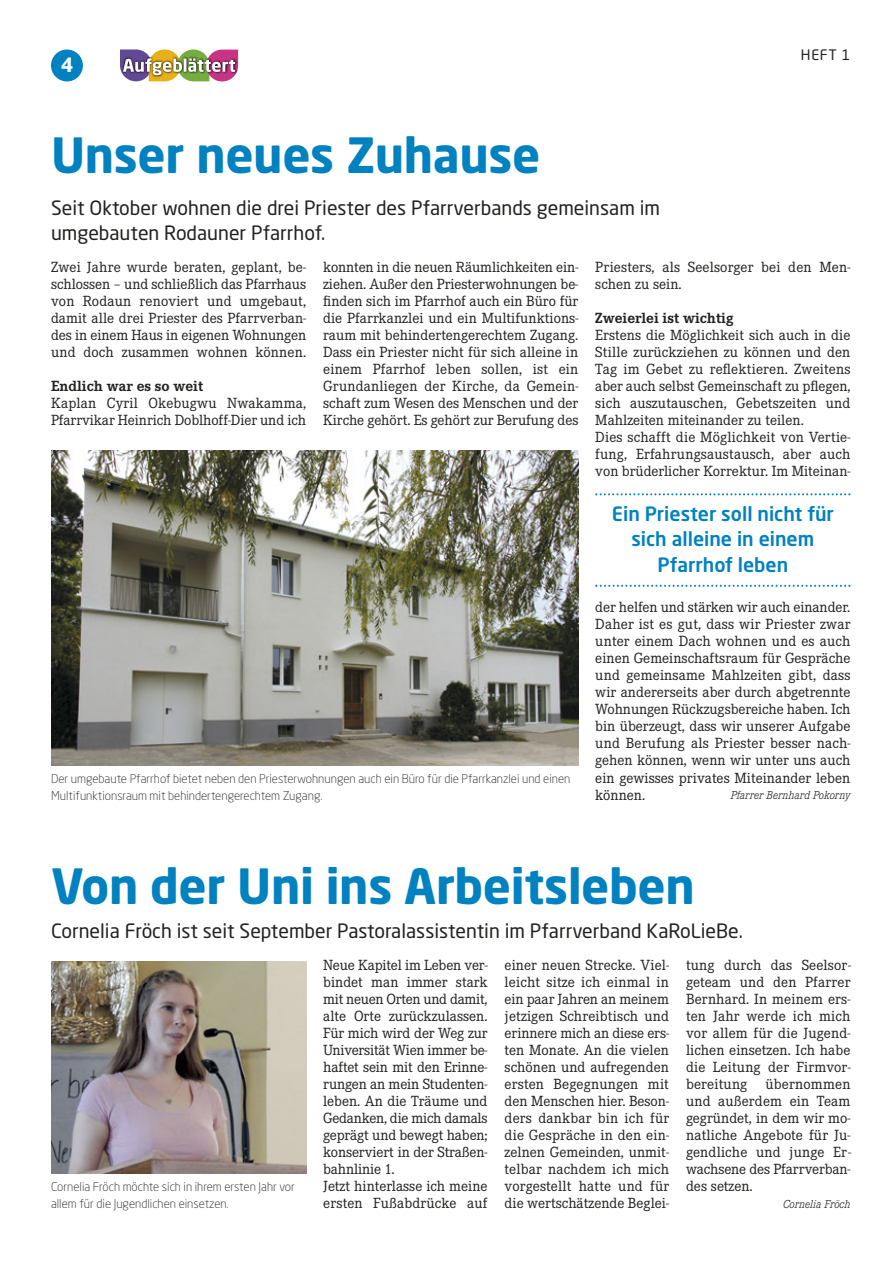
<style>
.page{position:relative;width:893px;height:1263px;background:#fff}
.page>*{position:absolute;margin:0;border:0;box-sizing:border-box;transform-origin:0 0}
.t1{font:700 48px "Neo Sans Pro";letter-spacing:-.005em;color:#0081c0}
.t2{font:19.5px/25.5px "Neo Sans Pro";color:#222221}
.t3{font:500 19.5px/25.5px "Neo Sans Pro";color:#0081c0;text-align:center}
.t4{font:700 19.5px "Neo Sans Pro";color:#fff}
.t5{font:15.3px/17px "Corporate E";color:#222221;text-align:justify}
.t6{font:700 15.3px "Corporate E";color:#222221}
.t7{font:14.25px "Neo Sans Pro";color:#222221}
.t8{font:300 12px/17px "Neo Sans Pro";color:#222221}
.t9{font:italic 300 12px "Corporate E";color:#222221}
</style>
<div class="page">
<div style="left:51px;top:50px;width:32px;height:31px;background:#0081c0;border-radius:50%"></div>
<img style="left:120px;top:49px;width:118px;height:32px">
<img style="left:51px;top:450px;width:527px;height:315px">
<img style="left:51px;top:961px;width:255px;height:213px">
<svg style="left:595px;top:493px;width:255px;height:2px"></svg>
<svg style="left:595px;top:585px;width:255px;height:2px"></svg>
<p class="t4" style="left:61px;top:57px;width:14px">4</p>
<h1 class="t1" style="left:51px;top:136px;width:491px">Unser neues Zuhause</h1>
<p class="t2" style="left:51px;top:197px;width:611px">Seit Oktober wohnen die drei Priester des Pfarrverbands gemeinsam im umgebauten Rodauner Pfarrhof.</p>
<p class="t7" style="left:801px;top:50px;width:51px">HEFT 1</p>
<p class="t5" style="left:51px;top:260px;width:257px">Zwei Jahre wurde beraten, geplant, be&shy;schlossen – und schließlich das Pfarrhaus von Rodaun renoviert und umgebaut, damit alle drei Priester des Pfarrverban&shy;des in einem Haus in eigenen Wohnungen und doch zusammen wohnen können.</p>
<p class="t6" style="left:51px;top:381px;width:154px">Endlich war es so weit</p>
<p class="t5" style="left:51px;top:396px;width:257px">Kaplan Cyril Okebugwu Nwakamma,<br>Pfarr vikar Heinrich Doblhoff-Dier und ich</p>
<p class="t5" style="left:323px;top:260px;width:257px">konnten in die neuen Räumlichkeiten ein&shy;ziehen. Außer den Priesterwohnungen be&shy;finden sich im Pfarrhof auch ein Büro für die Pfarrkanzlei und ein Multifunktions&shy;raum mit behindertengerechtem Zugang.<br>Dass ein Priester nicht für sich alleine in einem Pfarrhof leben sollen, ist ein Grundanliegen der Kirche, da Gemein&shy;schaft zum Wesen des Menschen und der Kirche gehört. Es gehört zur Berufung des</p>
<p class="t5" style="left:595px;top:260px;width:257px">Priesters, als Seelsorger bei den Men&shy;schen zu sein.</p>
<p class="t6" style="left:595px;top:313px;width:140px">Zweierlei ist wichtig</p>
<p class="t5" style="left:595px;top:328px;width:257px;text-align:left">Erstens die Möglichkeit sich auch in die Stille zurückziehen zu können und den Tag im Gebet zu reflektieren. Zweitens aber auch selbst Gemeinschaft zu pflegen, sich auszutauschen, Gebetszeiten und Mahlzeiten miteinander zu teilen.<br>Dies schafft die Möglichkeit von Vertie&shy;fung, Erfahrungsaustausch, aber auch von brüderlicher Korrektur. Im Miteinan-</p>
<p class="t3" style="left:612px;top:503px;width:224px">Ein Priester soll nicht für sich alleine in einem<br>Pfarrhof leben</p>
<p class="t8" style="left:51px;top:771px;width:521px">Der umgebaute Pfarrhof bietet neben den Priesterwohnungen auch ein Büro für die Pfarrkanzlei und einen<br>Multifunktionsraum mit behindertengerechtem Zugang.</p>
<p class="t5" style="left:595px;top:600px;width:257px">der helfen und stärken wir auch einander.<br>Daher ist es gut, dass wir Priester zwar unter einem Dach wohnen und es auch einen Gemeinschaftsraum für Gespräche und gemeinsame Mahlzeiten gibt, dass wir andererseits aber durch abgetrennte Wohnungen Rückzugsbereiche haben. Ich bin überzeugt, dass wir unserer Aufgabe und Berufung als Priester besser nach&shy;gehen können, wenn wir unter uns auch ein gewisses privates Miteinander leben können.</p>
<p class="t9" style="left:731px;top:791px;width:121px">Pfarrer Bernhard Pokorny</p>
<h1 class="t1" style="left:51px;top:867px;width:645px">Von der Uni ins Arbeitsleben</h1>
<p class="t2" style="left:51px;top:919px;width:693px">Cornelia Fröch ist seit September Pastoralassistentin im Pfarrverband KaRoLieBe.</p>
<p class="t8" style="left:51px;top:1179px;width:245px">Cornelia Fröch möchte sich in ihrem ersten Jahr vor allem für die Jugendlichen einsetzen.</p>
<p class="t5" style="left:323px;top:957px;width:166px;text-align:left">Neue Kapitel im Leben ver&shy;bindet man immer stark mit neuen Orten und damit, alte Orte zurückzulassen.<br>Für mich wird der Weg zur<br>Universität Wien immer be&shy;haftet sein mit den Erinne&shy;rungen an mein Studenten&shy;leben. An die Träume und<br>Gedanken, die mich damals geprägt und bewegt haben; konserviert in der Straßen&shy;bahnlinie 1.<br>Jetzt hinterlasse ich meine ersten Fußabdrücke auf</p>
<p class="t5" style="left:505px;top:957px;width:166px">einer neuen Strecke. Viel&shy;leicht sitze ich einmal in ein paar Jahren an meinem jetzigen Schreibtisch und erinnere mich an diese ers&shy;ten Monate. An die vielen schönen und aufregenden ersten Begegnungen mit den Menschen hier. Beson&shy;ders dankbar bin ich für die Gespräche in den ein&shy;zelnen Gemeinden, unmit&shy;telbar nachdem ich mich vorgestellt hatte und für die wertschätzende Beglei-</p>
<p class="t5" style="left:686px;top:957px;width:166px">tung durch das Seelsor&shy;geteam und den Pfarrer Bernhard. In meinem ers&shy;ten Jahr werde ich mich vor allem für die Jugend&shy;lichen einsetzen. Ich habe die Leitung der Firmvor&shy;bereitung übernommen und außerdem ein Team gegründet, in dem wir mo&shy;natliche Angebote für Ju&shy;gendliche und junge Er&shy;wachsene des Pfarrverban&shy;des setzen.</p>
<p class="t9" style="left:783px;top:1199px;width:69px">Cornelia Fröch</p>
</div>
